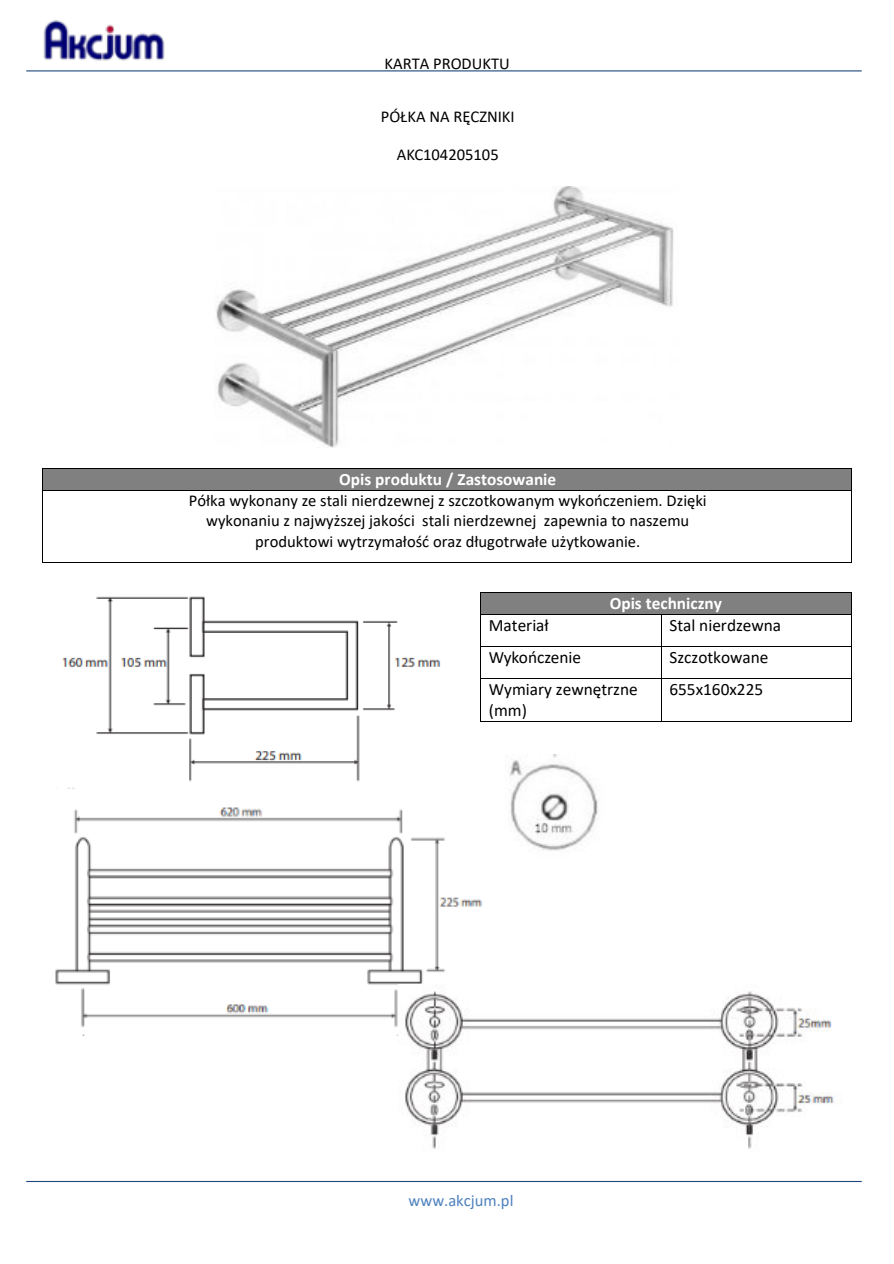
<style>
.page{position:relative;width:894px;height:1264px;background:#fff}
.page>*{position:absolute;margin:0;border:0;box-sizing:border-box;transform-origin:0 0}
.t1{font:17.25px/21px "Calibri";color:#000}
.t2{font:700 17.25px "Calibri";color:#fff}
.t3{font:16.5px/20.1px "Calibri";color:#000;text-align:center}
.t4{font:16.5px "Calibri";color:#4f81bd}
</style>
<div class="page">
<img style="left:43px;top:20px;width:122px;height:41px">
<hr style="left:26px;top:70px;width:835px;height:1px;background:#1f497d">
<hr style="left:26px;top:1180px;width:835px;height:1px;background:#1f497d">
<div style="left:51px;top:469px;width:791px;height:21px;background:#808080"></div>
<hr style="left:43px;top:468px;width:807px;height:1px;background:#000">
<svg style="left:42px;top:468px;width:1px;height:22px"></svg>
<hr style="left:43px;top:490px;width:807px;height:1px;background:#000">
<svg style="left:850px;top:468px;width:1px;height:22px"></svg>
<hr style="left:42px;top:490px;width:1px;height:71px;background:#000">
<hr style="left:43px;top:561px;width:807px;height:1px;background:#000">
<hr style="left:850px;top:490px;width:1px;height:71px;background:#000">
<div style="left:481px;top:593px;width:369px;height:21px;background:#808080"></div>
<hr style="left:481px;top:592px;width:369px;height:1px;background:#000">
<svg style="left:480px;top:592px;width:1px;height:23px"></svg>
<hr style="left:481px;top:614px;width:179px;height:1px;background:#000">
<hr style="left:661px;top:614px;width:189px;height:1px;background:#000">
<svg style="left:850px;top:592px;width:1px;height:23px"></svg>
<hr style="left:480px;top:615px;width:1px;height:31px;background:#000">
<hr style="left:660px;top:615px;width:1px;height:31px;background:#000">
<hr style="left:850px;top:615px;width:1px;height:31px;background:#000">
<hr style="left:481px;top:646px;width:179px;height:1px;background:#000">
<hr style="left:661px;top:646px;width:189px;height:1px;background:#000">
<hr style="left:480px;top:646px;width:1px;height:32px;background:#000">
<hr style="left:660px;top:646px;width:1px;height:32px;background:#000">
<hr style="left:850px;top:646px;width:1px;height:32px;background:#000">
<hr style="left:481px;top:678px;width:179px;height:1px;background:#000">
<hr style="left:661px;top:678px;width:189px;height:1px;background:#000">
<hr style="left:480px;top:678px;width:1px;height:43px;background:#000">
<hr style="left:481px;top:721px;width:179px;height:1px;background:#000">
<hr style="left:660px;top:678px;width:1px;height:43px;background:#000">
<hr style="left:661px;top:721px;width:189px;height:1px;background:#000">
<hr style="left:850px;top:678px;width:1px;height:43px;background:#000">
<img style="left:216px;top:186px;width:458px;height:261px">
<img style="left:55px;top:807px;width:428px;height:228px">
<img style="left:398px;top:984px;width:439px;height:166px">
<img style="left:56px;top:596px;width:385px;height:193px">
<img style="left:510px;top:755px;width:88px;height:96px">
<p class="t3" style="left:384px;top:55px;width:127px">KARTA PRODUKTU</p>
<p class="t3" style="left:380px;top:108px;width:135px">PÓŁKA NA RĘCZNIKI</p>
<p class="t3" style="left:396px;top:146px;width:103px">AKC104205105</p>
<p class="t2" style="left:339px;top:472px;width:218px">Opis produktu / Zastosowanie</p>
<p class="t3" style="left:189px;top:492px;width:519px">Półka wykonany ze stali nierdzewnej z szczotkowanym wykończeniem. Dzięki wykonaniu z najwyższej jakości stali nierdzewnej zapewnia to naszemu produktowi wytrzymałość oraz długotrwałe użytkowanie.</p>
<p class="t2" style="left:609px;top:596px;width:114px">Opis techniczny</p>
<p class="t1" style="left:488px;top:616px;width:61px">Materiał</p>
<p class="t1" style="left:669px;top:616px;width:113px">Stal nierdzewna</p>
<p class="t1" style="left:488px;top:648px;width:94px">Wykończenie</p>
<p class="t1" style="left:669px;top:648px;width:101px">Szczotkowane</p>
<p class="t1" style="left:488px;top:680px;width:150px">Wymiary zewnętrzne (mm)</p>
<p class="t1" style="left:669px;top:680px;width:95px">655x160x225</p>
<p class="t4" style="left:408px;top:1193px;width:106px">www.akcjum.pl</p>
</div>
